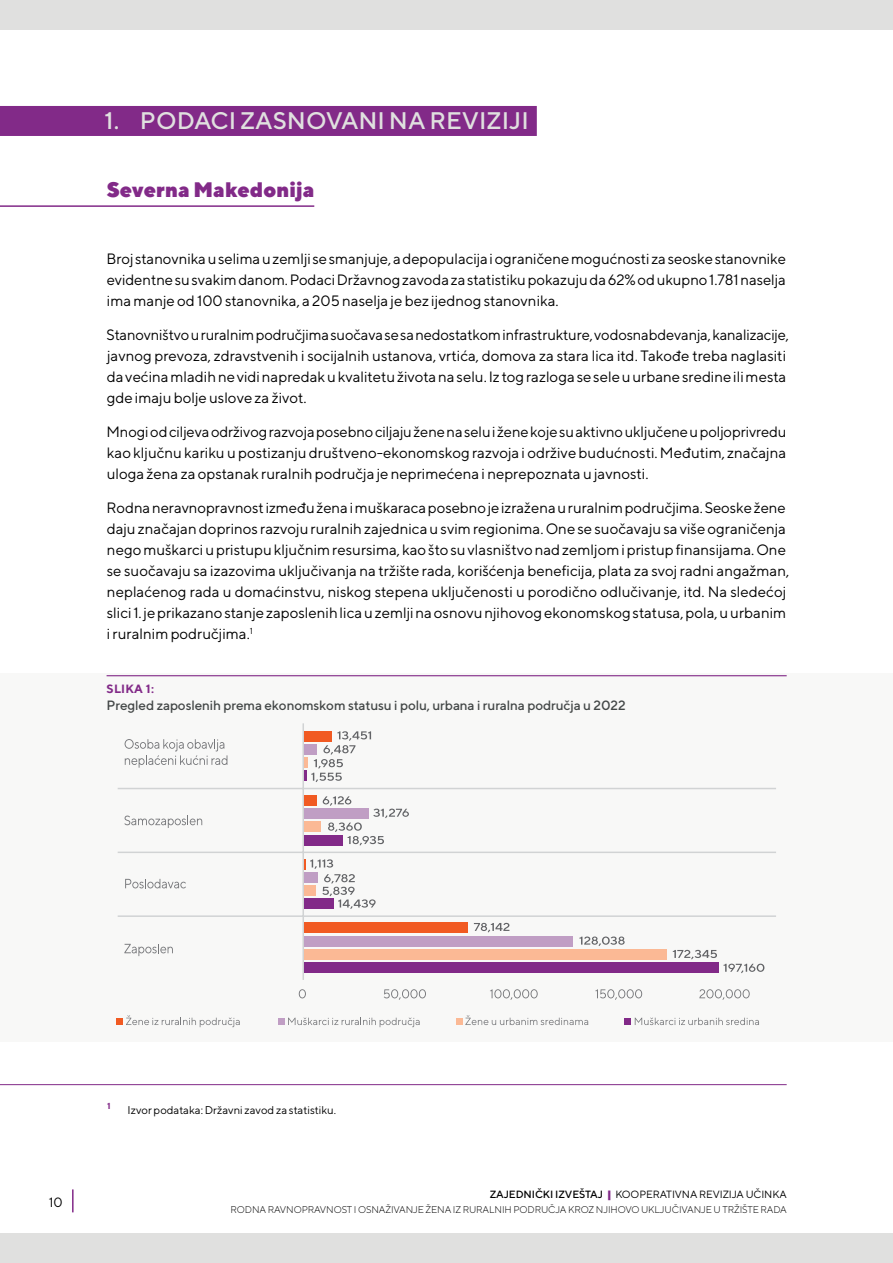
<style>
.page{position:relative;width:893px;height:1263px;background:#fff}
.page>*{position:absolute;margin:0;border:0;box-sizing:border-box;transform-origin:0 0}
.t1{font:500 24px "TT Norms";color:#e0e0df}
.Podnaslov{font:900 21px "TT Norms";color:#822a88}
.t2{font:15px/21px "TT Norms";color:#000;text-align:justify}
.BOX_PODNASLOV{font:500 13.5px "TT Norms";letter-spacing:-.01em;color:#434747}
.t3{font:13.5px "TT Norms";color:#000}
.BOX_naslov{font:700 12px "TT Norms";letter-spacing:.02em;color:#822a88}
.Fusnota{font:11.25px "TT Norms";color:#000}
.t4{font:10.5px "TT Norms";letter-spacing:-.01em;color:#000}
.t5{font:300 9.75px "TT Norms";letter-spacing:-.01em;color:#000}
.Fusnota-2{font:700 8.7px "TT Norms";color:#822a88}
.s1{font-weight:500}
.s2{font-weight:900;color:#822a88}
</style>
<div class="page">
<div style="left:0;top:1233px;width:893px;height:30px;background:#e0e0df"></div>
<div style="left:0;top:0;width:893px;height:30px;background:#e0e0df"></div>
<hr style="left:72px;top:1189px;width:2px;height:23px;background:#822a88">
<div style="left:0;top:674px;width:893px;height:368px;background:#f8f8f7"></div>
<div style="left:0;top:106px;width:537px;height:30px;background:#822a88"></div>
<hr style="left:0;top:205px;width:314px;height:2px;background:#822a88">
<hr style="left:0;top:1084px;width:787px;height:1px;background:#822a88">
<hr style="left:107px;top:675px;width:680px;height:1px;background:#822a88">
<div style="left:303px;top:962px;width:416px;height:10px;background:#822a88"></div>
<div style="left:303px;top:949px;width:364px;height:10px;background:#fbb995"></div>
<div style="left:303px;top:936px;width:270px;height:10px;background:#c09ec4"></div>
<div style="left:303px;top:923px;width:165px;height:10px;background:#f15a22"></div>
<svg style="left:723px;top:964px;width:41px;height:9px"></svg>
<svg style="left:673px;top:950px;width:44px;height:9px"></svg>
<svg style="left:579px;top:936px;width:46px;height:10px"></svg>
<svg style="left:474px;top:923px;width:35px;height:9px"></svg>
<svg style="left:124px;top:944px;width:49px;height:12px"></svg>
<svg style="left:304px;top:859px;width:72px;height:50px"></svg>
<svg style="left:125px;top:879px;width:61px;height:9px"></svg>
<div style="left:303px;top:835px;width:40px;height:10px;background:#822a88"></div>
<div style="left:303px;top:821px;width:18px;height:11px;background:#fbb995"></div>
<div style="left:303px;top:809px;width:66px;height:10px;background:#c09ec4"></div>
<div style="left:303px;top:795px;width:13px;height:11px;background:#f15a22"></div>
<svg style="left:323px;top:796px;width:86px;height:49px"></svg>
<svg style="left:124px;top:815px;width:78px;height:13px"></svg>
<svg style="left:304px;top:731px;width:67px;height:51px"></svg>
<svg style="left:125px;top:739px;width:102px;height:29px"></svg>
<svg style="left:117px;top:1015px;width:123px;height:12px"></svg>
<svg style="left:278px;top:1018px;width:142px;height:9px"></svg>
<svg style="left:456px;top:1015px;width:132px;height:10px"></svg>
<svg style="left:625px;top:1018px;width:134px;height:7px"></svg>
<svg style="left:595px;top:989px;width:47px;height:11px"></svg>
<svg style="left:384px;top:989px;width:42px;height:11px"></svg>
<svg style="left:299px;top:989px;width:7px;height:9px"></svg>
<svg style="left:699px;top:989px;width:51px;height:11px"></svg>
<svg style="left:490px;top:989px;width:48px;height:11px"></svg>
<hr style="left:118px;top:788px;width:658px;height:1px;background:#d1d3d4">
<hr style="left:118px;top:851px;width:658px;height:2px;background:#d1d3d4">
<hr style="left:118px;top:915px;width:658px;height:2px;background:#d1d3d4">
<hr style="left:302px;top:723px;width:2px;height:257px;background:#d1d3d4">
<p class="t1" style="left:105px;top:106px;width:426px">1. PODACI ZASNOVANI NA REVIZIJI</p>
<p class="Podnaslov" style="left:107px;top:176px;width:209px">Severna Makedonija</p>
<p class="t2" style="left:107px;top:248px;width:681px">Broj stanovnika u selima u zemlji se smanjuje, a depopulacija i ograničene mogućnosti za seoske stanovnike evidentne su svakim danom. Podaci Državnog zavoda za statistiku pokazuju da 62% od ukupno 1.781 naselja ima manje od 100 stanovnika, a 205 naselja je bez ijednog stanovnika.</p>
<p class="t2" style="left:107px;top:324px;width:684px;text-align:left">Stanovništvo u ruralnim područjima suočava se sa nedostatkom infrastrukture, vodosnabdevanja, kanalizacije, javnog prevoza, zdravstvenih i socijalnih ustanova, vrtića, domova za stara lica itd. Takođe treba naglasiti da većina mladih ne vidi napredak u kvalitetu života na selu. Iz tog razloga se sele u urbane sredine ili mesta gde imaju bolje uslove za život.</p>
<p class="t2" style="left:107px;top:421px;width:681px">Mnogi od ciljeva održivog razvoja posebno ciljaju žene na selu i žene koje su aktivno uključene u poljoprivredu kao ključnu kariku u postizanju društveno-ekonomskog razvoja i održive budućnosti. Međutim, značajna uloga žena za opstanak ruralnih područja je neprimećena i neprepoznata u javnosti.</p>
<p class="t2" style="left:107px;top:497px;width:684px;text-align:left">Rodna neravnopravnost između žena i muškaraca posebno je izražena u ruralnim područjima. Seoske žene daju značajan doprinos razvoju ruralnih zajednica u svim regionima. One se suočavaju sa više ograničenja nego muškarci u pristupu ključnim resursima, kao što su vlasništvo nad zemljom i pristup finansijama. One se suočavaju sa izazovima uključivanja na tržište rada, korišćenja beneficija, plata za svoj radni angažman, neplaćenog rada u domaćinstvu, niskog stepena uključenosti u porodično odlučivanje, itd. Na sledećoj slici 1. je prikazano stanje zaposlenih lica u zemlji na osnovu njihovog ekonomskog statusa, pola, u urbanim i ruralnim područjima.<sup>1</sup></p>
<p class="BOX_naslov" style="left:107px;top:681px;width:49px">SLIKA 1:</p>
<p class="BOX_PODNASLOV" style="left:107px;top:696px;width:521px">Pregled zaposlenih prema ekonomskom statusu i polu, urbana i ruralna područja u 2022</p>
<p class="t3" style="left:49px;top:1194px;width:15px">10</p>
<p class="Fusnota-2" style="left:107px;top:1100px;width:5px">1</p>
<p class="Fusnota" style="left:128px;top:1103px;width:210px">Izvor podataka: Državni zavod za statistiku.</p>
<p class="t4" style="left:490px;top:1188px;width:298px"><span class="s1">ZAJEDNIČKI IZVEŠTAJ</span> <span class="s2">|</span> KOOPERATIVNA REVIZIJA UČINKA</p>
<p class="t5" style="left:231px;top:1204px;width:557px">RODNA RAVNOPRAVNOST I OSNAŽIVANJE ŽENA IZ RURALNIH PODRUČJA KROZ NJIHOVO UKLJUČIVANJE U TRŽIŠTE RADA</p>
</div>
